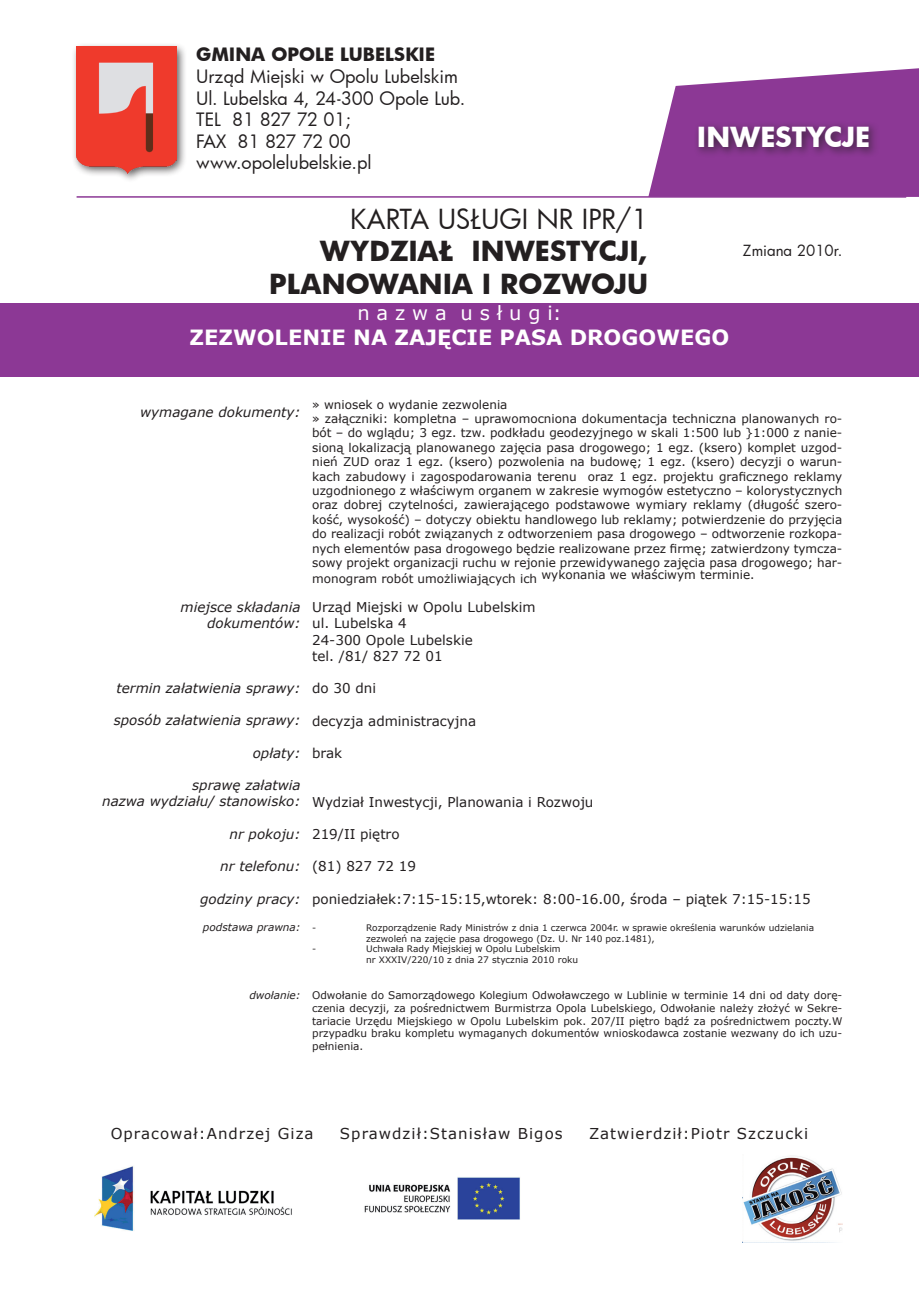
<style>
.page{position:relative;width:919px;height:1289px;background:#fff}
.page>*{position:absolute;margin:0;border:0;box-sizing:border-box;transform-origin:0 0}
.t1{font:700 27px/32.4px "Futura";color:#231f20;text-align:right}
.t2{font:27px "Futura";color:#231f20}
.t3{font:700 27px "Futura";color:#fff}
.t4{font:700 21px "Verdana";color:#fff}
.t5{font:19.5px "Verdana";color:#fff}
.t6{font:18px/21.6px "Futura";color:#231f20}
.t7{font:700 18px "Futura";color:#231f20}
.t8{font:15px "Verdana";letter-spacing:.07em;color:#231f20}
.t9{font:15px "Futura";color:#231f20}
.t10{font:13.5px/16.2px "Verdana";color:#231f20}
.t11{font:italic 13.5px/16.2px "Verdana";color:#231f20;text-align:right}
.t12{font:12px/14.4px "Verdana";color:#231f20}
.t13{font:10.5px/12.6px "Verdana";color:#231f20;text-align:justify}
.t14{font:italic 10.5px "Verdana";color:#231f20}
.t15{font:9px/10.8px "Verdana";color:#231f20}
</style>
<div class="page">
<svg style="left:648px;top:68px;width:270px;height:129px"></svg>
<div style="left:693px;top:121px;width:187px;height:37px;background:#231f20;opacity:.75"></div>
<div style="left:71px;top:42px;width:116px;height:141px;background:#231f20;opacity:.75"></div>
<img style="left:77px;top:47px;width:99px;height:126px">
<hr style="left:77px;top:196px;width:829px;height:2px;background:#8c3895">
<div style="left:0;top:304px;width:918px;height:73px;background:#8c3895"></div>
<img style="left:94px;top:1166px;width:426px;height:65px">
<img style="left:742px;top:1155px;width:100px;height:86px">
<h3 class="t7" style="left:196px;top:42px;width:240px">GMINA OPOLE LUBELSKIE</h3>
<h3 class="t6" style="left:196px;top:65px;width:270px">Urząd Miejski w Opolu Lubelskim<br>Ul. Lubelska 4, 24-300 Opole Lub.<br>TEL 81 827 72 01;<br>FAX 81 827 72 00 www.opolelubelskie.pl</h3>
<h1 class="t3" style="left:697px;top:118px;width:171px">IN WESTYCJE</h1>
<h1 class="t2" style="left:350px;top:200px;width:299px">KARTA USŁUGI NR IPR/1</h1>
<h1 class="t1" style="left:269px;top:234px;width:380px">WYDZIAŁ INWESTYCJI,<br>PLANOWANIA I ROZWOJU</h1>
<p class="t9" style="left:743px;top:240px;width:101px">Zmiana 2010r.</p>
<h3 class="t5" style="left:357px;top:299px;width:206px">n a z w a u s ł u g i:</h3>
<h2 class="t4" style="left:190px;top:322px;width:541px">ZEZWOLENIE NA ZAJĘCIE PASA DROGOWEGO</h2>
<p class="t11" style="left:140px;top:404px;width:162px">wymagane dokumenty:</p>
<p class="t11" style="left:180px;top:598px;width:122px">miejsce składania dokumentów:</p>
<p class="t11" style="left:117px;top:679px;width:185px">termin załatwienia sprawy:</p>
<p class="t11" style="left:114px;top:712px;width:188px">sposób załatwienia sprawy:</p>
<p class="t11" style="left:253px;top:744px;width:49px">opłaty:</p>
<p class="t11" style="left:102px;top:777px;width:200px">sprawę załatwia<br>nazwa wydziału/ stanowisko:</p>
<p class="t11" style="left:229px;top:825px;width:73px">nr pokoju:</p>
<p class="t11" style="left:220px;top:858px;width:82px">nr telefonu:</p>
<p class="t11" style="left:200px;top:890px;width:102px">godziny pracy:</p>
<p class="t14" style="left:203px;top:919px;width:99px">podstawa prawna:</p>
<p class="t14" style="left:249px;top:987px;width:53px">dwołanie:</p>
<p class="t12" style="left:312px;top:397px;width:531px">» wniosek o wydanie zezwolenia<br>» załączniki: kompletna – uprawomocniona dokumentacja techniczna planowanych ro&shy;bót – do wglądu; 3 egz. tzw. podkładu geodezyjnego w skali 1:500 lub }1:000 z nanie&shy;sioną lokalizacją planowanego zajęcia pasa drogowego; 1 egz. (ksero) komplet uzgod&shy;nień ZUD oraz 1 egz. (ksero) pozwolenia na budowę; 1 egz. (ksero) decyzji o warun&shy;kach zabudowy i zagospodarowania terenu oraz 1 egz. projektu graficznego reklamy uzgodnionego z właściwym organem w zakresie wymogów estetyczno – kolorystycznych oraz dobrej czytelności, zawierającego podstawowe wymiary reklamy (długość szero&shy;kość, wysokość) – dotyczy obiektu handlowego lub reklamy; potwierdzenie do przyjęcia do realizacji robót związanych z odtworzeniem pasa drogowego – odtworzenie rozkopa&shy;nych elementów pasa drogowego będzie realizowane przez firmę; zatwierdzony tymcza&shy;sowy projekt organizacji ruchu w rejonie przewidywanego zajęcia pasa drogowego; har-</p>
<p class="t12" style="left:312px;top:571px;width:444px">monogram robót umożliwiających ich wykonania we właściwym terminie.</p>
<p class="t10" style="left:312px;top:599px;width:225px">Urząd Miejski w Opolu Lubelskim ul. Lubelska 4<br>24-300 Opole Lubelskie<br>tel. /81/ 827 72 01</p>
<p class="t10" style="left:312px;top:680px;width:65px">do 30 dni</p>
<p class="t10" style="left:312px;top:712px;width:165px">decyzja administracyjna</p>
<p class="t10" style="left:312px;top:744px;width:32px">brak</p>
<p class="t10" style="left:312px;top:793px;width:283px">Wydział Inwestycji, Planowania i Rozwoju</p>
<p class="t10" style="left:312px;top:825px;width:89px">219/II piętro</p>
<p class="t10" style="left:312px;top:858px;width:105px">(81) 827 72 19</p>
<p class="t10" style="left:312px;top:890px;width:500px">poniedziałek:7:15-15:15,wtorek: 8:00-16.00, środa – piątek 7:15-15:15</p>
<p class="t15" style="left:312px;top:922px;width:6px">-</p>
<p class="t15" style="left:366px;top:922px;width:449px">Rozporządzenie Rady Ministrów z dnia 1 czerwca 2004r. w sprawie określenia warunków udzielania zezwoleń na zajęcie pasa drogowego (Dz. U. Nr 140 poz.1481),</p>
<p class="t15" style="left:312px;top:943px;width:6px">-</p>
<p class="t15" style="left:366px;top:943px;width:213px">Uchwała Rady Miejskiej w Opolu Lubelskim<br>nr XXXIV/220/10 z dnia 27 stycznia 2010 roku</p>
<p class="t13" style="left:312px;top:989px;width:531px">Odwołanie do Samorządowego Kolegium Odwoławczego w Lublinie w terminie 14 dni od daty dorę&shy;czenia decyzji, za pośrednictwem Burmistrza Opola Lubelskiego, Odwołanie należy złożyć w Sekre&shy;tariacie Urzędu Miejskiego w Opolu Lubelskim pok. 207/II piętro bądź za pośrednictwem poczty.W przypadku braku kompletu wymaganych dokumentów wnioskodawca zostanie wezwany do ich uzu&shy;pełnienia.</p>
<p class="t8" style="left:111px;top:1122px;width:204px">Opracował:Andrzej Giza</p>
<p class="t8" style="left:340px;top:1122px;width:224px">Sprawdził:Stanisław Bigos</p>
<p class="t8" style="left:589px;top:1122px;width:221px">Zatwierdził:Piotr Szczucki</p>
</div>
